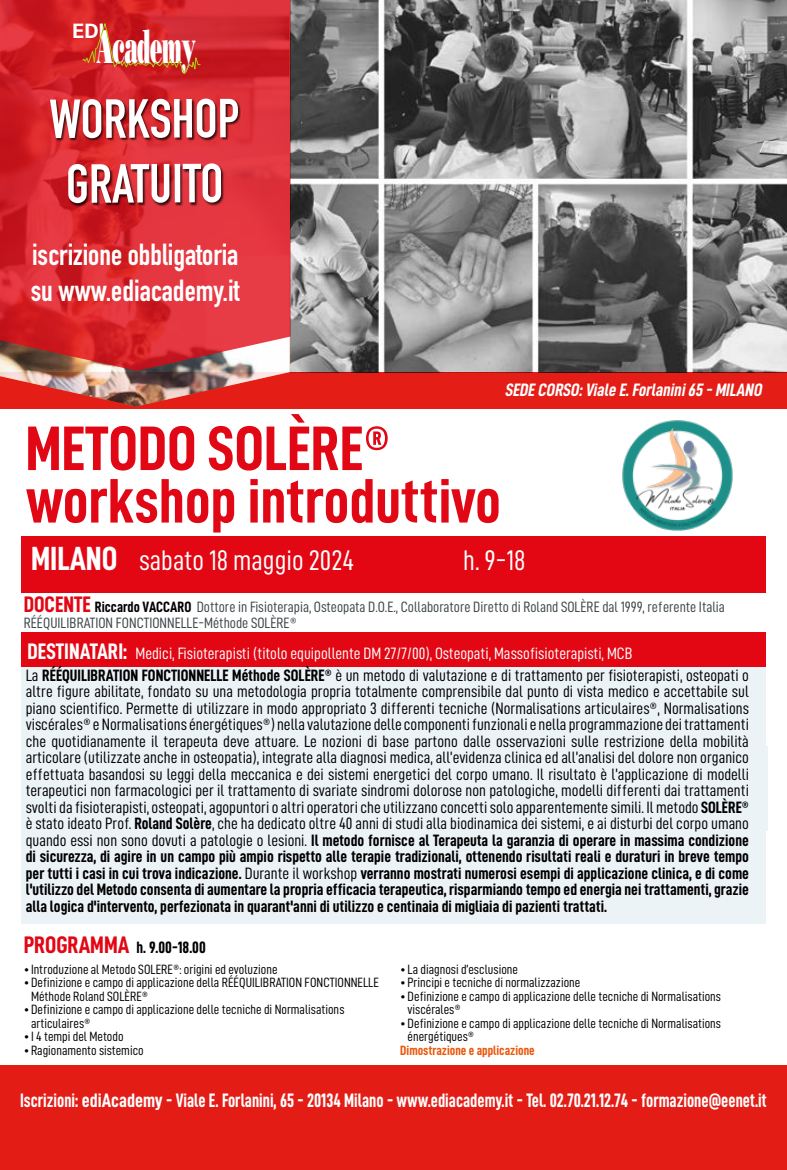
<style>
.page{position:relative;width:787px;height:1170px;background:#fff}
.page>*{position:absolute;margin:0;border:0;box-sizing:border-box;transform-origin:0 0}
.t1{font:63px/52.5px "D DIN Condensed Bold";color:#e20714}
.t2{font:700 54px/64.8px "DIN Condensed";letter-spacing:-.005em;color:#fff;text-align:center}
.t3{font:47.4px "Bodoni Std Poster";letter-spacing:-.03em;color:#fff;scale:.43 1}
.t4{font:700 30px/36px "DIN Condensed";color:#fff}
.t5{font:28.35px "D DIN Condensed";color:#fff}
.t6{font:700 19.8px "Univers LT Std";color:#fff}
.t7{font:19.5px "D DIN Condensed Bold";color:#fff;scale:.9 1}
.t8{font:italic 18px "D DIN Condensed Bold";color:#fff}
.t9{font:16.5px/16.5px "D DIN Condensed";color:#000;text-align:justify}
.t10{font:16.5px/16.5px "D DIN Condensed Bold";color:#000;text-align:justify}
.t11{font:16.5px/21.6px "D DIN Condensed";color:#fff}
.t12{font:15px/16.5px "D DIN Condensed";color:#3d4548}
.t13{font:13.5px/13.5px "D DIN Condensed";color:#000}
.t14{font:13.5px "D DIN Condensed Bold";color:#ea580c}
.s1{font-family:"D DIN Condensed Bold";font-size:33.6px}
.s2{font-family:"D DIN Condensed Bold";font-size:22.5px;color:#e20714}
.s3{font-family:"D DIN Condensed Bold";color:#000}
.s4{font-family:"D DIN Condensed Bold";font-size:22.5px}
.s5{color:#000}
.s6{font-family:"D DIN Condensed Bold"}
.s7{font-family:"D DIN Condensed"}
.s8{font-size:24px;color:#e20714}
</style>
<div class="page">
<div style="left:0;top:372px;width:787px;height:36px;background:#e41e17"></div>
<img style="left:0;top:371px;width:289px;height:35px">
<svg style="left:0;top:0;width:290px;height:371px;background:#d63138"></svg>
<div style="left:50px;top:98px;width:191px;height:109px;background:#000;opacity:.75"></div>
<div style="left:0;top:1064px;width:787px;height:105px;background:#e41c16"></div>
<svg style="left:81px;top:21px;width:120px;height:55px;background:#ce2725"></svg>
<img style="left:290px;top:0;width:497px;height:372px">
<div style="left:21px;top:536px;width:744px;height:56px;background:#e30613"></div>
<div style="left:21px;top:632px;width:744px;height:35px;background:#e30613"></div>
<div style="left:22px;top:667px;width:744px;height:256px;background:#ecf3f7"></div>
<img style="left:622px;top:420px;width:111px;height:110px">
<p class="t6" style="left:72px;top:19px;width:33px">EDI</p>
<h3 class="t3" style="left:96px;top:17px;width:234px">Academy</h3>
<h2 class="t2" style="left:49px;top:86px;width:192px">WORKSHOP<br>GRATUITO</h2>
<h3 class="t4" style="left:31px;top:236px;width:210px">iscrizione obbligatoria su www.ediacademy.it</h3>
<p class="t8" style="left:505px;top:380px;width:261px">SEDE CORSO:Viale E.Forlanini65 - MILANO</p>
<h1 class="t1" style="left:26px;top:421px;width:477px">METODO SOLÈRE® workshop introduttivo</h1>
<h3 class="t5" style="left:31px;top:545px;width:325px"><span class="s1">MILANO</span> sabato 18 maggio 2024</h3>
<h3 class="t5" style="left:463px;top:545px;width:64px">h. 9-18</h3>
<p class="t12" style="left:24px;top:598px;width:702px"><span class="s2">DOCENTE</span> <span class="s3">Riccardo VACCARO</span> Dottore in Fisioterapia, Osteopata D.O.E., Collaboratore Diretto di Roland SOLÈRE dal 1999, referente Italia<br>RÉÉQUILIBRATION FONCTIONNELLE-Méthode SOLÈRE®</p>
<p class="t11" style="left:26px;top:642px;width:724px"><span class="s4">DESTINATARI:</span> Medici, Fisioterapisti (titolo equipollente DM 27/7/00), Osteopati, Massofisioterapisti, MCB<br><span class="s5">La</span> <span class="s3">RÉÉQUILIBRATION FONCTIONNELLE Méthode SOLÈRE®</span> <span class="s5">è un metodo di valutazione e di trattamento per fisioterapisti, osteopati o</span></p>
<p class="t9" style="left:26px;top:683px;width:724px">altre figure abilitate, fondato su una metodologia propria totalmente comprensibile dal punto di vista medico e accettabile sul piano scientifico. Permette di utilizzare in modo appropriato 3 differenti tecniche (Normalisations articulaires®, Normalisations viscérales® e Normalisations énergétiques®) nella valutazione delle componenti funzionali e nella programmazione dei trattamenti che quotidianamente il terapeuta deve attuare. Le nozioni di base partono dalle osservazioni sulle restrizione della mobilità articolare (utilizzate anche in osteopatia), integrate alla diagnosi medica, all’evidenza clinica ed all’analisi del dolore non organico effettuata basandosi su leggi della meccanica e dei sistemi energetici del corpo umano. Il risultato è l’applicazione di modelli terapeutici non farmacologici per il trattamento di svariate sindromi dolorose non patologiche, modelli differenti dai trattamenti svolti da fisioterapisti, osteopati, agopuntori o altri operatori che utilizzano concetti solo apparentemente simili. Il metodo <span class="s6">SOLÈRE® </span>è stato ideato Prof. <span class="s6">Roland Solère</span>, che ha dedicato oltre 40 anni di studi alla biodinamica dei sistemi, e ai disturbi del corpo umano</p>
<p class="t10" style="left:26px;top:831px;width:724px"><span class="s7">quando essi non sono dovuti a patologie o lesioni.</span> Il metodo fornisce al Terapeuta la garanzia di operare in massima condizione di sicurezza, di agire in un campo più ampio rispetto alle terapie tradizionali, ottenendo risultati reali e duraturi in breve tempo per tutti i casi in cui trova indicazione. <span class="s7">Durante il workshop</span> verranno mostrati numerosi esempi di applicazione clinica, e di come l'utilizzo del Metodo consenta di aumentare la propria efficacia terapeutica, risparmiando tempo ed energia nei trattamenti, grazie alla logica d'intervento, perfezionata in quarant'anni di utilizzo e centinaia di migliaia di pazienti trattati.</p>
<p class="t10" style="left:24px;top:938px;width:184px"><span class="s8">PROGRAMMA</span> h. 9.00-18.00</p>
<p class="t13" style="left:24px;top:961px;width:255px">• Introduzione al Metodo SOLERE®: origini ed evoluzione</p>
<p class="t13" style="left:31px;top:975px;width:349px;text-indent:-7px">• Definizione e campo di applicazione della RÉÉQUILIBRATION FONCTIONNELLE<br>Méthode Roland SOLÈRE®</p>
<p class="t13" style="left:31px;top:1002px;width:315px;text-indent:-7px">• Definizione e campo di applicazione delle tecniche di Normalisations articulaires®</p>
<p class="t13" style="left:24px;top:1029px;width:101px">• I 4 tempi del Metodo</p>
<p class="t13" style="left:24px;top:1042px;width:121px">• Ragionamento sistemico</p>
<p class="t13" style="left:400px;top:961px;width:119px">• La diagnosi d’esclusione</p>
<p class="t13" style="left:400px;top:975px;width:181px">• Principi e tecniche di normalizzazione</p>
<p class="t13" style="left:407px;top:988px;width:315px;text-indent:-7px">• Definizione e campo di applicazione delle tecniche di Normalisations viscérales®</p>
<p class="t13" style="left:407px;top:1015px;width:315px;text-indent:-7px">• Definizione e campo di applicazione delle tecniche di Normalisations énergétiques®</p>
<p class="t14" style="left:400px;top:1042px;width:136px">Dimostrazione e applicazione</p>
<p class="t7" style="left:20px;top:1089px;width:831px">Iscrizioni: ediAcademy - Viale E. Forlanini, 65 - 20134 Milano - www.ediacademy.it - Tel. 02.70.21.12.74 - formazione@eenet.it</p>
</div>
